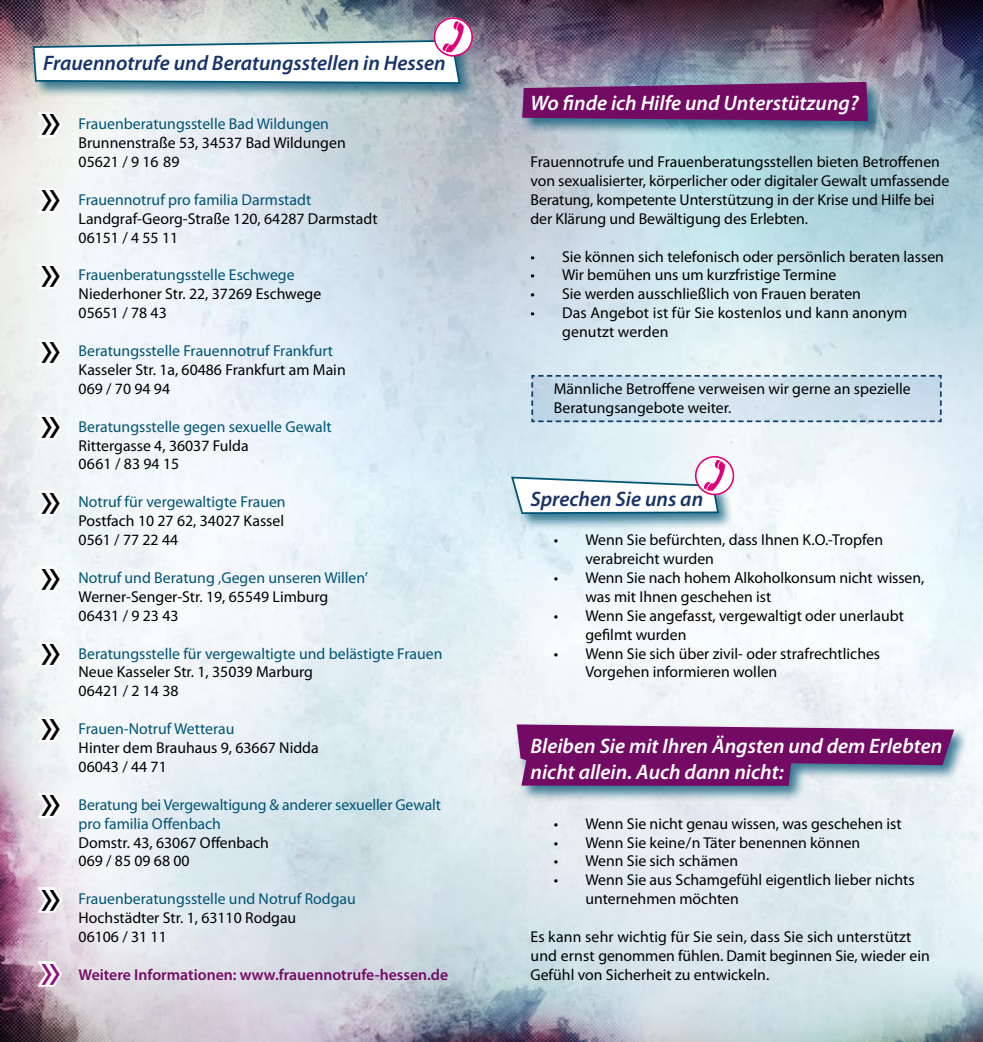
<style>
.page{position:relative;width:983px;height:1042px;background:#fff}
.page>*{position:absolute;margin:0;border:0;box-sizing:border-box;transform-origin:0 0}
.t1{font:56.88px/75.6px "Myriad Pro";color:#000;text-align:justify;scale:.87 1}
.t2{font:56.88px "Myriad Pro";color:#93117e;scale:.87 1}
.t3{font:italic 600 21px/25.2px "Myriad Pro";color:#fff}
.t4{font:italic 600 21px "Myriad Pro";color:#17336a}
.t5{font:15.75px/18.9px "Myriad Pro";color:#000}
.t6{font:15.75px/18.9px "Myriad Pro";color:#005373}
.t7{font:600 15.75px "Myriad Pro";color:#730b64}
</style>
<div class="page">
<img style="left:0;top:0;width:982px;height:1042px">
<div style="left:30px;top:37px;width:454px;height:71px;background:#005373;opacity:.75"></div>
<svg style="left:33px;top:110px;width:32px;height:30px"></svg>
<svg style="left:33px;top:186px;width:32px;height:29px"></svg>
<svg style="left:33px;top:261px;width:32px;height:30px"></svg>
<svg style="left:33px;top:337px;width:32px;height:30px"></svg>
<svg style="left:33px;top:413px;width:32px;height:30px"></svg>
<svg style="left:33px;top:488px;width:32px;height:30px"></svg>
<svg style="left:33px;top:564px;width:32px;height:30px"></svg>
<svg style="left:33px;top:639px;width:32px;height:30px"></svg>
<svg style="left:33px;top:715px;width:32px;height:30px"></svg>
<svg style="left:33px;top:790px;width:32px;height:30px"></svg>
<svg style="left:33px;top:885px;width:32px;height:30px"></svg>
<svg style="left:33px;top:959px;width:32px;height:30px"></svg>
<svg style="left:530px;top:374px;width:412px;height:49px;background:#c4d8e6"></svg>
<div style="left:514px;top:722px;width:463px;height:88px;background:#005373;opacity:.75"></div>
<svg style="left:516px;top:724px;width:437px;height:62px;background:#81327b"></svg>
<div style="left:508px;top:474px;width:234px;height:73px;background:#005373;opacity:.75"></div>
<div style="left:519px;top:79px;width:373px;height:78px;background:#005373;opacity:.75"></div>
<svg style="left:522px;top:82px;width:345px;height:39px;background:#731c6c"></svg>
<svg style="left:510px;top:455px;width:224px;height:60px"></svg>
<svg style="left:32px;top:17px;width:441px;height:68px"></svg>
<h2 class="t4" style="left:43px;top:50px;width:404px">Frauennotrufe und Beratungsstellen in Hessen</h2>
<h1 class="t1" style="left:40px;top:86px;width:25px">» » » » » » » » » »</h1>
<h1 class="t1" style="left:40px;top:861px;width:25px">»</h1>
<h1 class="t2" style="left:40px;top:938px;width:25px">»</h1>
<p class="t6" style="left:79px;top:114px;width:252px">Frauenberatungsstelle Bad Wildungen</p>
<p class="t5" style="left:79px;top:133px;width:268px">Brunnenstraße 53, 34537 Bad Wildungen<br>05621 / 9 16 89</p>
<p class="t6" style="left:79px;top:190px;width:234px">Frauennotruf pro familia Darmstadt</p>
<p class="t5" style="left:79px;top:209px;width:300px">Landgraf-Georg-Straße 120, 64287 Darmstadt<br>06151 / 4 55 11</p>
<p class="t6" style="left:79px;top:265px;width:217px">Frauenberatungsstelle Eschwege</p>
<p class="t5" style="left:79px;top:284px;width:244px">Niederhoner Str. 22, 37269 Eschwege<br>05651 / 78 43</p>
<p class="t6" style="left:79px;top:341px;width:256px">Beratungsstelle Frauennotruf Frankfurt</p>
<p class="t5" style="left:79px;top:360px;width:268px">Kasseler Str. 1a, 60486 Frankfurt am Main<br>069 / 70 94 94</p>
<p class="t6" style="left:79px;top:417px;width:254px">Beratungsstelle gegen sexuelle Gewalt</p>
<p class="t5" style="left:79px;top:435px;width:172px">Rittergasse 4, 36037 Fulda<br>0661 / 83 94 15</p>
<p class="t6" style="left:79px;top:492px;width:208px">Notruf für vergewaltigte Frauen</p>
<p class="t5" style="left:79px;top:511px;width:207px">Postfach 10 27 62, 34027 Kassel<br>0561 / 77 22 44</p>
<p class="t6" style="left:79px;top:568px;width:291px">Notruf und Beratung ‚Gegen unseren Willen’</p>
<p class="t5" style="left:79px;top:587px;width:251px">Werner-Senger-Str. 19, 65549 Limburg<br>06431 / 9 23 43</p>
<p class="t6" style="left:79px;top:643px;width:365px">Beratungsstelle für vergewaltigte und belästigte Frauen</p>
<p class="t5" style="left:79px;top:662px;width:236px">Neue Kasseler Str. 1, 35039 Marburg<br>06421 / 2 14 38</p>
<p class="t6" style="left:79px;top:719px;width:157px">Frauen-Notruf Wetterau</p>
<p class="t5" style="left:79px;top:738px;width:241px">Hinter dem Brauhaus 9, 63667 Nidda<br>06043 / 44 71</p>
<p class="t6" style="left:79px;top:795px;width:364px">Beratung bei Vergewaltigung &amp; anderer sexueller Gewalt pro familia Offenbach</p>
<p class="t5" style="left:79px;top:832px;width:192px">Domstr. 43, 63067 Offenbach<br>069 / 85 09 68 00</p>
<p class="t6" style="left:79px;top:889px;width:279px">Frauenberatungsstelle und Notruf Rodgau</p>
<p class="t5" style="left:79px;top:908px;width:219px">Hochstädter Str. 1, 63110 Rodgau<br>06106 / 31 11</p>
<p class="t7" style="left:79px;top:964px;width:371px">Weitere Informationen: www.frauennotrufe-hessen.de</p>
<h2 class="t3" style="left:530px;top:90px;width:329px">Wo finde ich Hilfe und Unterstützung?</h2>
<p class="t5" style="left:530px;top:152px;width:420px">Frauennotrufe und Frauenberatungsstellen bieten Betroffenen von sexualisierter, körperlicher oder digitaler Gewalt umfassende Beratung, kompetente Unterstützung in der Krise und Hilfe bei der Klärung und Bewältigung des Erlebten.</p>
<p class="t5" style="left:530px;top:246px;width:415px">• Sie können sich telefonisch oder persönlich beraten lassen</p>
<p class="t5" style="left:530px;top:265px;width:307px">• Wir bemühen uns um kurzfristige Termine</p>
<p class="t5" style="left:530px;top:284px;width:332px">• Sie werden ausschließlich von Frauen beraten</p>
<p class="t5" style="left:562px;top:303px;width:347px;text-indent:-32px">• Das Angebot ist für Sie kostenlos und kann anonym genutzt werden</p>
<p class="t5" style="left:553px;top:379px;width:358px">Männliche Betroffene verweisen wir gerne an spezielle<br>Beratungsangebote weiter.</p>
<h2 class="t4" style="left:530px;top:485px;width:174px">Sprechen Sie uns an</h2>
<p class="t5" style="left:585px;top:530px;width:299px;text-indent:-32px">• Wenn Sie befürchten, dass Ihnen K.O.-Tropfen verabreicht wurden</p>
<p class="t5" style="left:585px;top:568px;width:340px;text-indent:-32px">• Wenn Sie nach hohem Alkoholkonsum nicht wissen, was mit Ihnen geschehen ist</p>
<p class="t5" style="left:585px;top:606px;width:320px;text-indent:-32px">• Wenn Sie angefasst, vergewaltigt oder unerlaubt gefilmt wurden</p>
<p class="t5" style="left:585px;top:643px;width:296px;text-indent:-32px">• Wenn Sie sich über zivil- oder strafrechtliches<br>Vorgehen informieren wollen</p>
<h2 class="t3" style="left:530px;top:733px;width:413px">Bleiben Sie mit Ihren Ängsten und dem Erlebten nicht allein. Auch dann nicht:</h2>
<p class="t5" style="left:553px;top:813px;width:349px">• Wenn Sie nicht genau wissen, was geschehen ist</p>
<p class="t5" style="left:553px;top:832px;width:308px">• Wenn Sie keine/n Täter benennen können</p>
<p class="t5" style="left:553px;top:851px;width:186px">• Wenn Sie sich schämen</p>
<p class="t5" style="left:585px;top:870px;width:331px;text-indent:-32px">• Wenn Sie aus Schamgefühl eigentlich lieber nichts unternehmen möchten</p>
<p class="t5" style="left:530px;top:927px;width:400px">Es kann sehr wichtig für Sie sein, dass Sie sich unterstützt und ernst genommen fühlen. Damit beginnen Sie, wieder ein<br>Gefühl von Sicherheit zu entwickeln.</p>
</div>
